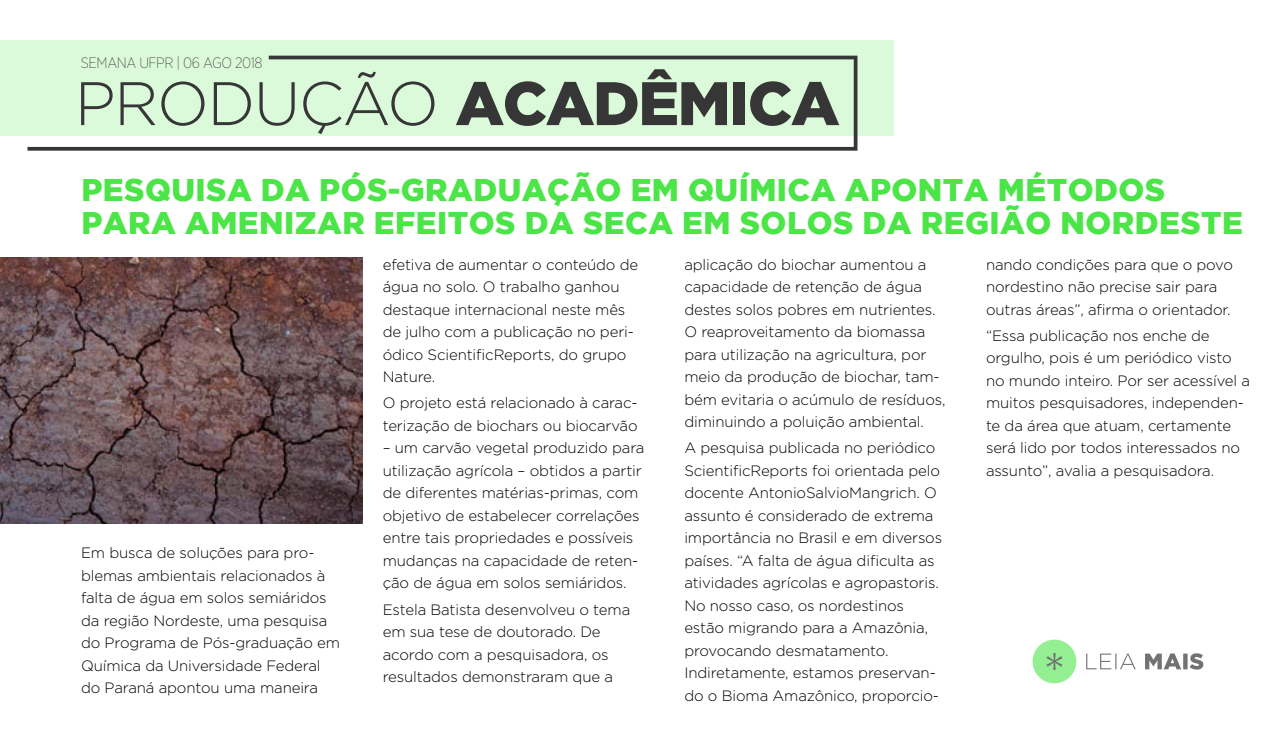
<style>
.page{position:relative;width:1275px;height:744px;background:#fff}
.page>*{position:absolute;margin:0;border:0;box-sizing:border-box;transform-origin:0 0}
.t1{font:900 61.25px "Gotham";letter-spacing:-.025em;color:#363636}
.t2{font:900 31.25px/32.5px "Gotham";letter-spacing:.015em;color:#4be547}
.t3{font:300 15px/22.5px "Gotham";letter-spacing:-.01em;color:#000}
.t4{font:200 15px "Gotham Narrow";letter-spacing:-.025em;color:#363636}
.s1{font-weight:300}
</style>
<div class="page">
<div style="left:0;top:41px;width:894px;height:95px;background:#dbfada"></div>
<svg style="left:28px;top:56px;width:830px;height:95px"></svg>
<div style="left:1033px;top:639px;width:43px;height:44px;background:#93ef91;border-radius:50%"></div>
<svg style="left:1046px;top:653px;width:16px;height:17px"></svg>
<svg style="left:1086px;top:653px;width:117px;height:16px"></svg>
<img style="left:0;top:258px;width:362px;height:265px">
<p class="t4" style="left:81px;top:53px;width:183px">SEMANA UFPR | 06 AGO 2018</p>
<h1 class="t1" style="left:75px;top:68px;width:766px"><span class="s1">PRODUÇÃO</span> ACADÊMICA</h1>
<h2 class="t2" style="left:81px;top:173px;width:1163px">PESQUISA DA PÓS-GRADUAÇÃO EM QUÍMICA APONTA MÉTODOS<br>PARA AMENIZAR EFEITOS DA SECA EM SOLOS DA REGIÃO NORDESTE</h2>
<p class="t3" style="left:81px;top:541px;width:261px">Em busca de soluções para pro&shy;blemas ambientais relacionados à falta de água em solos semiáridos da região Nordeste, uma pesquisa do Programa de Pós-graduação em<br>Química da Universidade Federal do Paraná apontou uma maneira</p>
<p class="t3" style="left:383px;top:253px;width:257px">efetiva de aumentar o conteúdo de água no solo. O trabalho ganhou destaque internacional neste mês de julho com a publicação no peri&shy;ódico ScientificReports, do grupo<br>Nature.</p>
<p class="t3" style="left:383px;top:391px;width:257px">O projeto está relacionado à carac&shy;terização de biochars ou biocarvão</p>
<p class="t3" style="left:383px;top:436px;width:263px">– um carvão vegetal produzido para utilização agrícola – obtidos a partir de diferentes matérias-primas, com objetivo de estabelecer correlações entre tais propriedades e possíveis mudanças na capacidade de reten&shy;ção de água em solos semiáridos.</p>
<p class="t3" style="left:383px;top:598px;width:249px">Estela Batista desenvolveu o tema em sua tese de doutorado. De acordo com a pesquisadora, os resultados demonstraram que a</p>
<p class="t3" style="left:684px;top:253px;width:263px">aplicação do biochar aumentou a capacidade de retenção de água destes solos pobres em nutrientes.<br>O reaproveitamento da biomassa para utilização na agricultura, por meio da produção de biochar, tam&shy;bém evitaria o acúmulo de resíduos, diminuindo a poluição ambiental.</p>
<p class="t3" style="left:684px;top:436px;width:259px">A pesquisa publicada no periódico ScientificReports foi orientada pelo docente AntonioSalvioMangrich. O assunto é considerado de extrema importância no Brasil e em diversos países. “A falta de água dificulta as atividades agrícolas e agropastoris.<br>No nosso caso, os nordestinos estão migrando para a Amazônia, provocando desmatamento.<br>Indiretamente, estamos preservan&shy;do o Bioma Amazônico, proporcio-</p>
<p class="t3" style="left:986px;top:253px;width:249px">nando condições para que o povo nordestino não precise sair para outras áreas”, afirma o orientador.</p>
<p class="t3" style="left:986px;top:324px;width:266px">“Essa publicação nos enche de orgulho, pois é um periódico visto no mundo inteiro. Por ser acessível a muitos pesquisadores, independen&shy;te da área que atuam, certamente será lido por todos interessados no assunto”, avalia a pesquisadora.</p>
</div>
